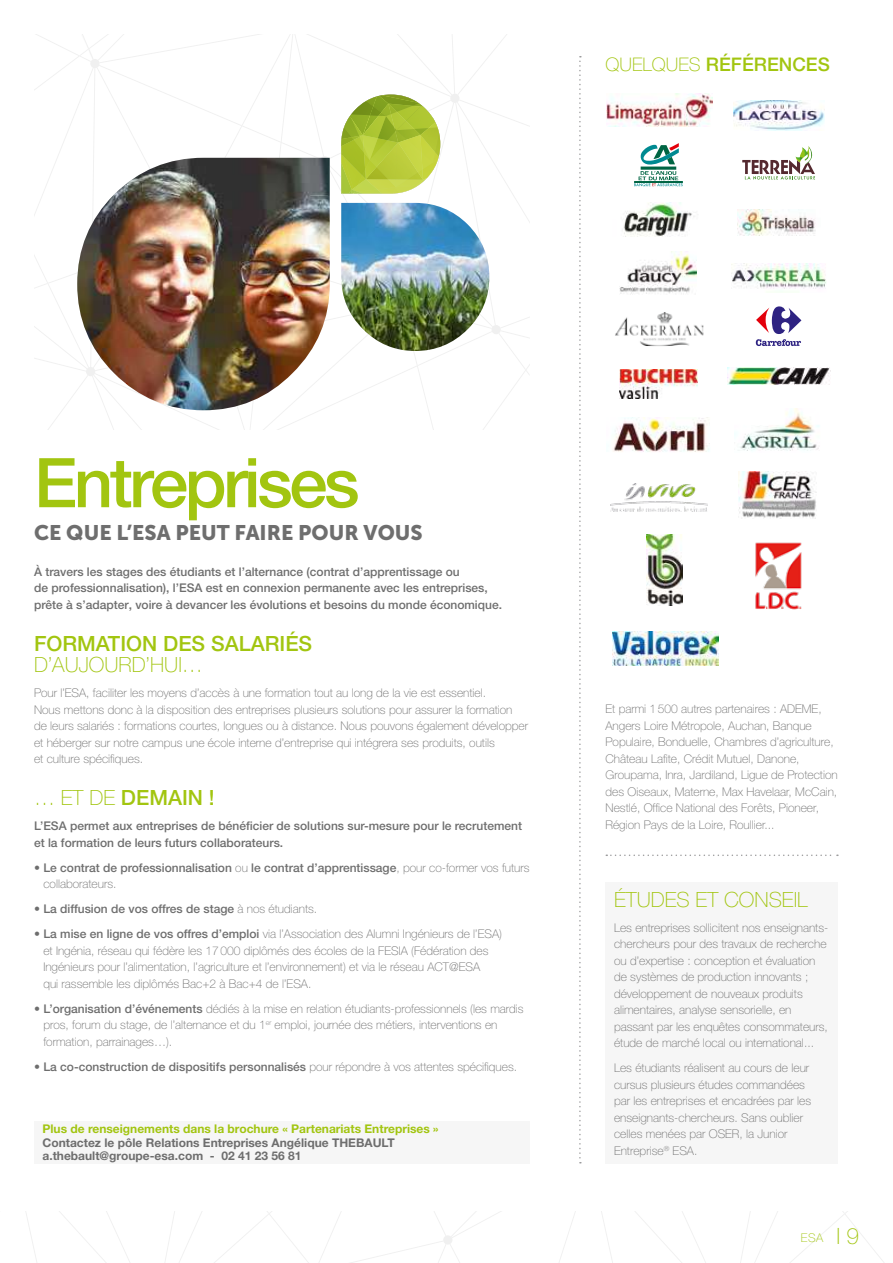
<style>
.page{position:relative;width:893px;height:1263px;background:#fff}
.page>*{position:absolute;margin:0;border:0;box-sizing:border-box;transform-origin:0 0}
.t1{font:500 68.7px "Helvetica Neue";letter-spacing:-.05em;color:#a2c510}
.t2{font:500 21px "Helvetica Neue";color:#a2c510}
.t3{font:100 21px "Helvetica Neue";color:#a2c510}
.t4{font:21px "Museo Sans 900";color:#6e6e6e}
.t5{font:500 18.75px "Helvetica Neue";color:#a2c510}
.t6{font:100 12px/16.5px "Helvetica Neue";color:#6e6e6e}
.t7{font:500 12px/16.5px "Helvetica Neue";color:#6e6e6e}
.t8{font:700 12px/13.5px "Helvetica Neue";color:#6e6e6e}
.t9{font:700 12px "Helvetica Neue";color:#a2c510}
.t10{font:100 12px "Helvetica Neue";color:#a2c510}
.s1{font-weight:100}
.s2{font-weight:500}
.s3{font-size:22.5px}
</style>
<div class="page">
<svg style="left:26px;top:1212px;width:858px;height:51px"></svg>
<svg style="left:579px;top:56px;width:2px;height:1107px"></svg>
<svg style="left:606px;top:854px;width:232px;height:2px"></svg>
<div style="left:605px;top:882px;width:233px;height:281px;background:#f6f6f6"></div>
<div style="left:34px;top:1121px;width:496px;height:42px;background:#f6f6f6"></div>
<img style="left:620px;top:369px;width:78px;height:29px">
<svg style="left:634px;top:143px;width:49px;height:43px"></svg>
<img style="left:623px;top:202px;width:72px;height:35px">
<img style="left:615px;top:312px;width:88px;height:34px">
<svg style="left:742px;top:146px;width:73px;height:34px"></svg>
<img style="left:733px;top:101px;width:91px;height:30px">
<svg style="left:756px;top:306px;width:45px;height:40px"></svg>
<img style="left:737px;top:209px;width:79px;height:26px">
<img style="left:734px;top:408px;width:85px;height:43px">
<img style="left:739px;top:472px;width:78px;height:47px">
<img style="left:610px;top:483px;width:97px;height:28px">
<img style="left:755px;top:542px;width:47px;height:68px">
<img style="left:727px;top:368px;width:103px;height:17px">
<img style="left:34px;top:34px;width:496px;height:395px">
<img style="left:341px;top:203px;width:148px;height:148px">
<img style="left:612px;top:631px;width:106px;height:34px">
<img style="left:731px;top:264px;width:95px;height:25px">
<img style="left:606px;top:93px;width:106px;height:34px">
<img style="left:620px;top:252px;width:77px;height:42px">
<img style="left:647px;top:534px;width:35px;height:72px">
<img style="left:613px;top:418px;width:97px;height:34px">
<h3 class="t5" style="left:605px;top:53px;width:226px"><span class="s1">QUELQUES</span> RÉFÉRENCES</h3>
<h1 class="t1" style="left:34px;top:442px;width:327px">Entreprises</h1>
<h2 class="t4" style="left:34px;top:521px;width:390px">CE QUE L’ESA PEUT FAIRE POUR VOUS</h2>
<p class="t7" style="left:34px;top:563px;width:469px">À travers les stages des étudiants et l’alternance (contrat d’apprentissage ou<br>de professionnalisation), l’ESA est en connexion permanente avec les entreprises, prête à s’adapter, voire à devancer les évolutions et besoins du monde économique.</p>
<h2 class="t2" style="left:34px;top:631px;width:280px">FORMATION DES SALARIÉS</h2>
<h2 class="t3" style="left:34px;top:653px;width:170px">D’AUJOURD’HUI…</h2>
<p class="t6" style="left:34px;top:685px;width:495px">Pour l’ESA, faciliter les moyens d’accès à une formation tout au long de la vie est essentiel.<br>Nous mettons donc à la disposition des entreprises plusieurs solutions pour assurer la formation de leurs salariés : formations courtes, longues ou à distance. Nous pouvons également développer et héberger sur notre campus une école interne d’entreprise qui intégrera ses produits, outils<br>et culture spécifiques.</p>
<h2 class="t2" style="left:34px;top:785px;width:182px"><span class="s1">… ET DE</span> DEMAIN !</h2>
<p class="t7" style="left:34px;top:818px;width:489px">L’ESA permet aux entreprises de bénéficier de solutions sur-mesure pour le recrutement et la formation de leurs futurs collaborateurs.</p>
<p class="t7" style="left:43px;top:859px;width:488px;text-indent:-9px">• Le contrat de professionnalisation <span class="s1">ou</span> le contrat d’apprentissage<span class="s1">, pour co-former vos futurs collaborateurs.</span></p>
<p class="t7" style="left:34px;top:901px;width:285px">• La diffusion de vos offres de stage <span class="s1">à nos étudiants.</span></p>
<p class="t6" style="left:43px;top:926px;width:460px;text-indent:-9px"><span class="s2">• La mise en ligne de vos offres d’emploi</span> via l’Association des Alumni Ingénieurs de l’ESA) et Ingénia, réseau qui fédère les 17000 diplômés des écoles de la FESIA (Fédération des Ingénieurs pour l’alimentation, l’agriculture et l’environnement) et via le réseau ACT@ESA<br>qui rassemble les diplômés Bac+2 à Bac+4 de l’ESA.</p>
<p class="t6" style="left:43px;top:1000px;width:482px;text-indent:-9px"><span class="s2">• L’organisation d’événements</span> dédiés à la mise en relation étudiants-professionnels (les mardis pros, forum du stage, de l’alternance et du 1<sup>er</sup> emploi, journée des métiers, interventions en formation, parrainages…).</p>
<p class="t7" style="left:34px;top:1058px;width:485px">• La co-construction de dispositifs personnalisés <span class="s1">pour répondre à vos attentes spécifiques.</span></p>
<p class="t9" style="left:43px;top:1122px;width:397px">Plus de renseignements dans la brochure « Partenariats Entreprises »</p>
<p class="t8" style="left:43px;top:1135px;width:354px">Contactez le pôle Relations Entreprises Angélique THEBAULT a.thebault@groupe-esa.com - 02 41 23 56 81</p>
<p class="t6" style="left:605px;top:701px;width:234px">Et parmi 1500 autres partenaires : ADEME, Angers Loire Métropole, Auchan, Banque Populaire, Bonduelle, Chambres d’agriculture, Château Lafite, Crédit Mutuel, Danone, Groupama, Inra, Jardiland, Ligue de Protection des Oiseaux, Materne, Max Havelaar, McCain, Nestlé, Office National des Forêts, Pioneer, Région Pays de la Loire, Roullier...</p>
<h2 class="t3" style="left:614px;top:888px;width:195px">ÉTUDES ET CONSEIL</h2>
<p class="t6" style="left:614px;top:919px;width:216px">Les entreprises sollicitent nos enseignants&shy;chercheurs pour des travaux de recherche ou d’expertise : conception et évaluation de systèmes de production innovants ; développement de nouveaux produits alimentaires, analyse sensorielle, en passant par les enquêtes consommateurs, étude de marché local ou international...</p>
<p class="t6" style="left:614px;top:1060px;width:199px">Les étudiants réalisent au cours de leur cursus plusieurs études commandées par les entreprises et encadrées par les enseignants-chercheurs. Sans oublier celles menées par OSER, la Junior Entreprise<sup>®</sup> ESA.</p>
<p class="t10" style="left:801px;top:1230px;width:60px">ESA <span class="s3">I 9</span></p>
</div>
